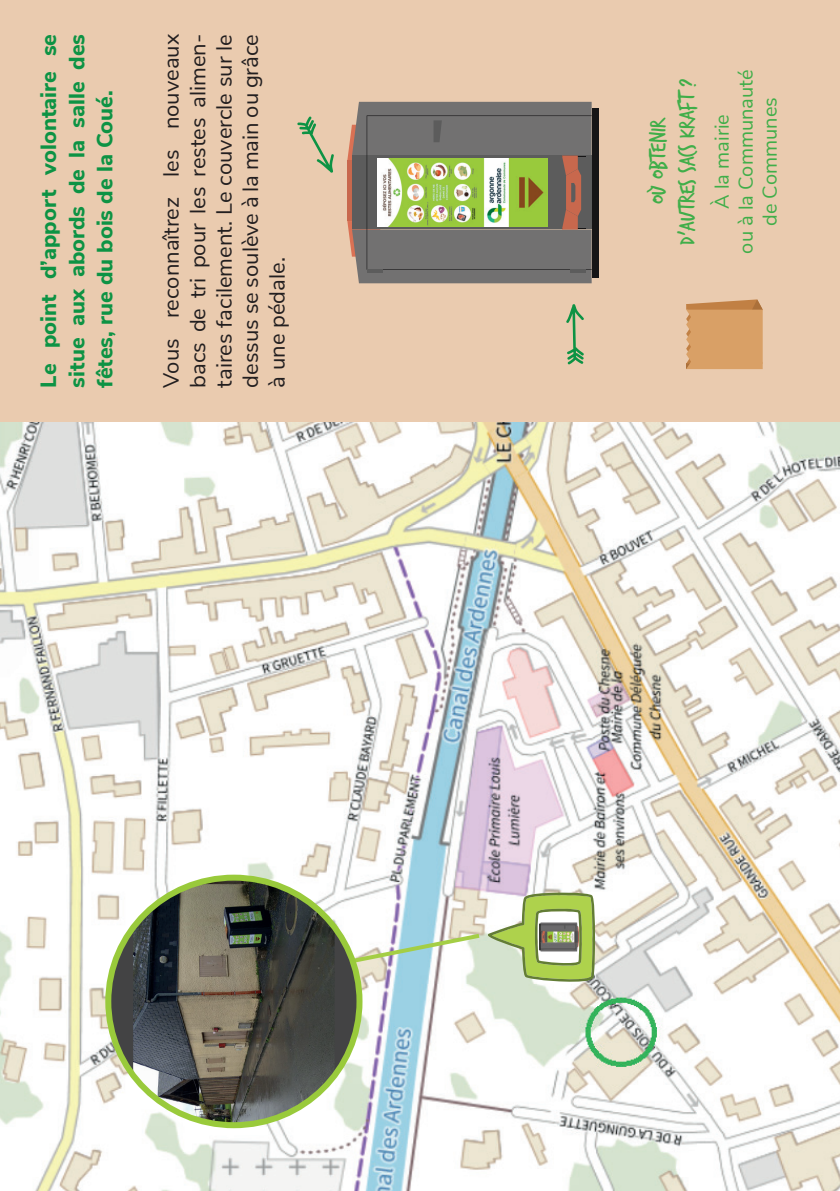
<style>
.page{position:relative;width:840px;height:1191px;background:#fff}
.page>*{position:absolute;margin:0;border:0;box-sizing:border-box;transform-origin:0 0}
.t1{font:24px/28.8px "Trash Hand";color:#40ae49;text-align:center}
.t2{font:22px/26.4px "Nunito Sans";color:#231f20;text-align:justify}
.t3{font:800 22px/28px "Nunito Sans";color:#0d9344;text-align:justify}
.t4{font:20px/24px "Nunito Sans";color:#40ae49;text-align:center}
</style>
<div class="page">
<img style="left:0;top:421px;width:839px;height:770px">
<div style="left:0;top:0;width:839px;height:421px;background:#eacbaf"></div>
<svg style="left:342px;top:892px;width:252px;height:92px"></svg>
<svg style="left:108px;top:877px;width:251px;height:248px;background:#4e5442"></svg>
<img style="left:133px;top:877px;width:201px;height:248px">
<div style="left:105px;top:874px;width:257px;height:254px;border:6px solid #99ca3b;border-radius:50%"></div>
<svg style="left:686px;top:299px;width:76px;height:70px;background:#d69e65"></svg>
<div style="left:591px;top:108px;width:7px;height:169px;background:#161516"></div>
<svg style="left:347px;top:102px;width:244px;height:181px;background:#76706c"></svg>
<img style="left:377px;top:159px;width:170px;height:67px">
<svg style="left:297px;top:117px;width:37px;height:56px"></svg>
<svg style="left:566px;top:304px;width:17px;height:60px"></svg>
<p class="t3" style="left:33px;top:387px;width:355px;rotate:-90deg">Le point d’apport volontaire se situe aux abords de la salle des fêtes, rue du bois de la Coué.</p>
<p class="t2" style="left:157px;top:387px;width:355px;rotate:-90deg">Vous reconnaîtrez les nouveaux bacs de tri pour les restes alimen&shy;taires facilement. Le couvercle sur le dessus se soulève à la main ou grâce à une pédale.</p>
<p class="t1" style="left:644px;top:245px;width:168px;rotate:-90deg">Où obtenir<br>d’autres sacs kraFT?</p>
<p class="t4" style="left:708px;top:253px;width:185px;rotate:-90deg">À la mairie<br>ou à la Communauté de Communes</p>
</div>
